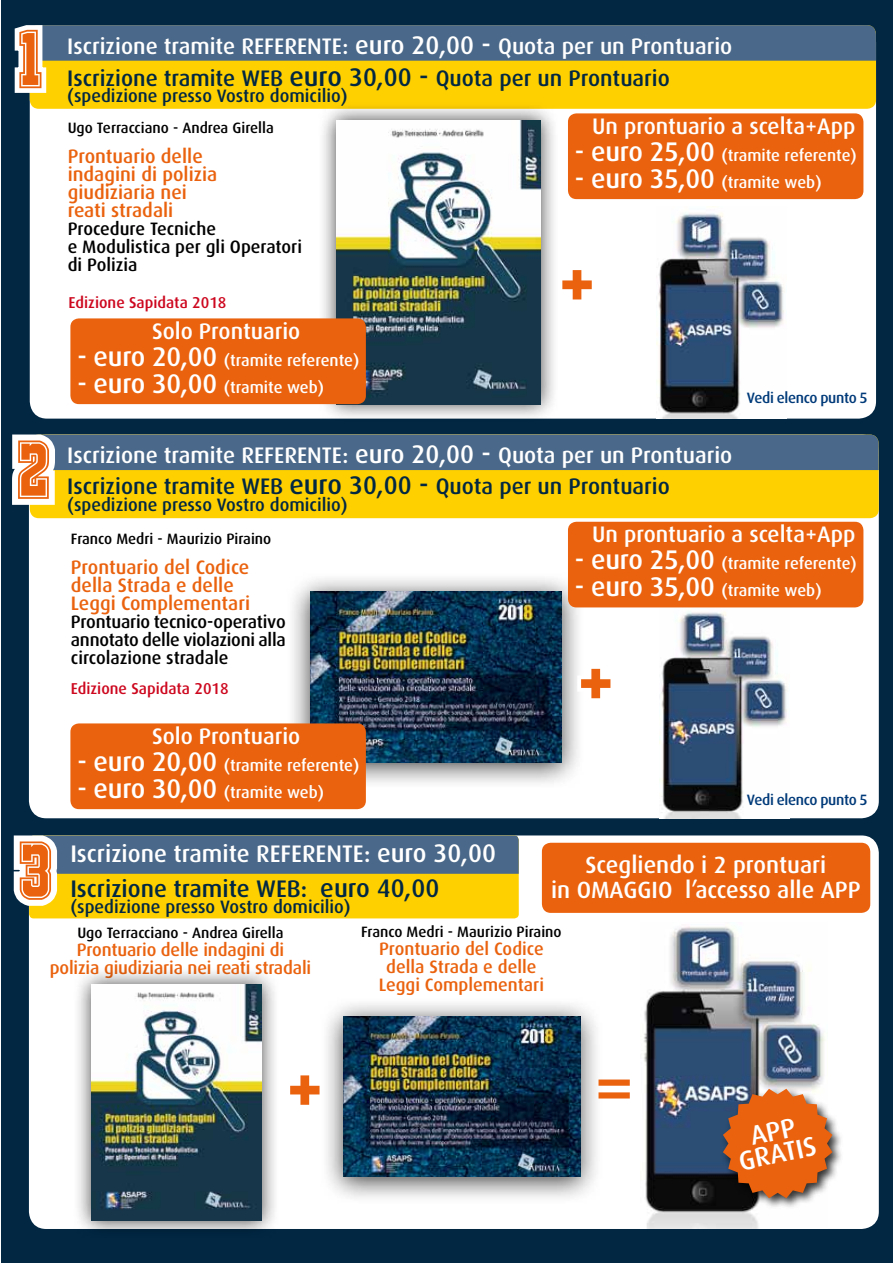
<style>
.page{position:relative;width:893px;height:1263px;background:#fff}
.page>*{position:absolute;margin:0;border:0;box-sizing:border-box;transform-origin:0 0}
.t1{font:80.25px "JACKPORTCOLLEGENCV";color:#ea620e}
.t2{font:700 60px "Times";color:#ea620e}
.t3{font:500 27px/22.5px "Dax";color:#fff;text-align:center}
.t4{font:500 24px/34.5px "Dax";color:#fff}
.t5{font:500 23.55px/25.5px "Dax";color:#fff;text-align:center}
.t6{font:500 22.5px "Dax";color:#fff}
.t7{font:500 22.5px "Dax";color:#012743}
.t8{font:500 19.5px/18px "Dax";color:#ea620e}
.t9{font:500 18px/18px "Dax";color:#000;text-align:justify}
.t10{font:500 18px/18px "Dax";letter-spacing:-.01em;color:#ea620e;text-align:center}
.t11{font:500 18px "Dax";color:#012743}
.t12{font:500 16.5px "Dax";color:#fff}
.t13{font:500 15.75px "Dax";color:#cd071e}
.t14{font:500 15px "Dax";color:#000}
.t15{font:500 15px "Dax";letter-spacing:-.02em;color:#003a79}
.s1{font-size:25.5px}
.s2{font-size:27px}
.s3{color:#012743}
.s4{font-size:25.5px;color:#012743}
</style>
<div class="page">
<div style="left:2px;top:0;width:891px;height:1263px;background:#012743"></div>
<div style="left:29px;top:835px;width:850px;height:394px;background:#fff;border-radius:17px"></div>
<img style="left:643px;top:926px;width:182px;height:303px">
<div style="left:29px;top:434px;width:850px;height:384px;background:#fff;border-radius:17px"></div>
<img style="left:659px;top:607px;width:130px;height:211px">
<div style="left:30px;top:25px;width:846px;height:394px;background:#fff;border-radius:17px"></div>
<img style="left:656px;top:213px;width:128px;height:206px">
<div style="left:285px;top:571px;width:299px;height:218px;background:#000;opacity:.75"></div>
<img style="left:310px;top:592px;width:252px;height:170px">
<div style="left:318px;top:996px;width:284px;height:208px;background:#000;opacity:.75"></div>
<img style="left:344px;top:1017px;width:236px;height:159px">
<div style="left:30px;top:25px;width:846px;height:84px;background:#ffd000;border-radius:9px"></div>
<div style="left:30px;top:434px;width:849px;height:84px;background:#ffd000;border-radius:9px"></div>
<div style="left:542px;top:843px;width:328px;height:70px;background:#ea620e;border-radius:9px"></div>
<svg style="left:14px;top:25px;width:862px;height:73px"></svg>
<svg style="left:1px;top:425px;width:878px;height:86px"></svg>
<svg style="left:290px;top:1075px;width:30px;height:30px"></svg>
<div style="left:29px;top:835px;width:490px;height:83px;background:#ffd000;border-radius:5px"></div>
<div style="left:719px;top:1085px;width:124px;height:124px;background:#000;opacity:.81"></div>
<svg style="left:723px;top:1089px;width:109px;height:109px;background:#cb6b30"></svg>
<svg style="left:13px;top:835px;width:506px;height:80px"></svg>
<div style="left:568px;top:113px;width:295px;height:86px;background:#ea620e;border-radius:9px"></div>
<svg style="left:562px;top:270px;width:30px;height:30px"></svg>
<svg style="left:574px;top:661px;width:37px;height:45px"></svg>
<div style="left:72px;top:965px;width:207px;height:273px;background:#000;opacity:.75"></div>
<img style="left:92px;top:985px;width:169px;height:235px">
<div style="left:317px;top:101px;width:241px;height:321px;background:#000;opacity:.75"></div>
<img style="left:336px;top:120px;width:204px;height:284px">
<div style="left:568px;top:522px;width:295px;height:85px;background:#ea620e;border-radius:9px"></div>
<div style="left:70px;top:318px;width:296px;height:86px;background:#ea620e;border-radius:9px"></div>
<div style="left:70px;top:723px;width:296px;height:86px;background:#ea620e;border-radius:9px"></div>
<h1 class="t1" style="left:19px;top:-5px;width:25px">1</h1>
<h1 class="t1" style="left:17px;top:406px;width:34px">2</h1>
<h1 class="t1" style="left:19px;top:807px;width:34px">3</h1>
<h3 class="t6" style="left:67px;top:34px;width:667px">Iscrizione tramite REFERENTE: <span class="s1">euro 20,00</span> <span class="s2">-</span> Quota per un Prontuario</h3>
<h3 class="t7" style="left:67px;top:65px;width:604px">Iscrizione tramite WEB <span class="s2">euro</span> <span class="s1">30,00</span> <span class="s2">-</span> Quota per un Prontuario</h3>
<p class="t11" style="left:67px;top:86px;width:282px">(spedizione presso Vostro domicilio)</p>
<p class="t14" style="left:68px;top:119px;width:208px">Ugo Terracciano - Andrea Girella</p>
<p class="t8" style="left:68px;top:147px;width:151px">Prontuario delle indagini di polizia giudiziaria nei reati stradali</p>
<p class="t9" style="left:68px;top:219px;width:236px;text-align:left">Procedure Tecniche<br>e Modulistica per gli Operatori di Polizia</p>
<p class="t13" style="left:69px;top:294px;width:159px">Edizione Sapidata 2018</p>
<h3 class="t6" style="left:152px;top:319px;width:150px">Solo Prontuario</h3>
<p class="t12" style="left:77px;top:351px;width:283px"><span class="s2">- euro 20,00</span> (tramite referente)</p>
<p class="t12" style="left:77px;top:378px;width:248px"><span class="s2">- euro 30,00</span> (tramite web)</p>
<h3 class="t6" style="left:592px;top:114px;width:265px">Un prontuario a scelta+App</h3>
<p class="t12" style="left:575px;top:146px;width:283px"><span class="s2">- euro 25,00</span> (tramite referente)</p>
<p class="t12" style="left:575px;top:173px;width:248px"><span class="s2">- euro 35,00</span> (tramite web)</p>
<p class="t15" style="left:747px;top:389px;width:122px">Vedi elenco punto 5</p>
<h3 class="t6" style="left:67px;top:442px;width:667px">Iscrizione tramite REFERENTE: <span class="s1">euro 20,00</span> <span class="s2">-</span> Quota per un Prontuario</h3>
<h3 class="t7" style="left:67px;top:474px;width:604px">Iscrizione tramite WEB <span class="s2">euro</span> <span class="s1">30,00</span> <span class="s2">-</span> Quota per un Prontuario</h3>
<p class="t11" style="left:67px;top:494px;width:282px">(spedizione presso Vostro domicilio)</p>
<p class="t14" style="left:71px;top:531px;width:202px">Franco Medri - Maurizio Piraino</p>
<p class="t8" style="left:71px;top:559px;width:181px">Prontuario del Codice della Strada e delle<br>Leggi Complementari</p>
<p class="t9" style="left:71px;top:613px;width:216px">Prontuario tecnico-operativo annotato delle violazioni alla circolazione stradale</p>
<p class="t13" style="left:71px;top:680px;width:159px">Edizione Sapidata 2018</p>
<h3 class="t6" style="left:152px;top:724px;width:150px">Solo Prontuario</h3>
<p class="t12" style="left:77px;top:756px;width:283px"><span class="s2">- euro 20,00</span> (tramite referente)</p>
<p class="t12" style="left:77px;top:783px;width:248px"><span class="s2">- euro 30,00</span> (tramite web)</p>
<h3 class="t4" style="left:70px;top:837px;width:427px">Iscrizione tramite REFERENTE: <span class="s1">euro 30,00<br></span><span class="s3">Iscrizione tramite WEB:</span> <span class="s4">euro 40,00</span></h3>
<p class="t11" style="left:70px;top:897px;width:282px">(spedizione presso Vostro domicilio)</p>
<h3 class="t6" style="left:592px;top:522px;width:265px">Un prontuario a scelta+App</h3>
<p class="t12" style="left:575px;top:554px;width:283px"><span class="s2">- euro 25,00</span> (tramite referente)</p>
<p class="t12" style="left:575px;top:581px;width:248px"><span class="s2">- euro 35,00</span> (tramite web)</p>
<p class="t15" style="left:747px;top:792px;width:122px">Vedi elenco punto 5</p>
<h3 class="t5" style="left:551px;top:852px;width:311px">Scegliendo i 2 prontuari<br>in OMAGGIO l’accesso alle APP</h3>
<p class="t14" style="left:77px;top:924px;width:208px">Ugo Terracciano - Andrea Girella</p>
<p class="t10" style="left:50px;top:941px;width:263px">Prontuario delle indagini di polizia giudiziaria nei reati stradali</p>
<p class="t14" style="left:361px;top:923px;width:202px">Franco Medri - Maurizio Piraino</p>
<p class="t10" style="left:379px;top:940px;width:167px">Prontuario del Codice della Strada e delle<br>Leggi Complementari</p>
<h2 class="t2" style="left:597px;top:1027px;width:36px">=</h2>
<h3 class="t3" style="left:732px;top:1129px;width:80px;rotate:-12deg">APP<br>GRATIS</h3>
</div>
